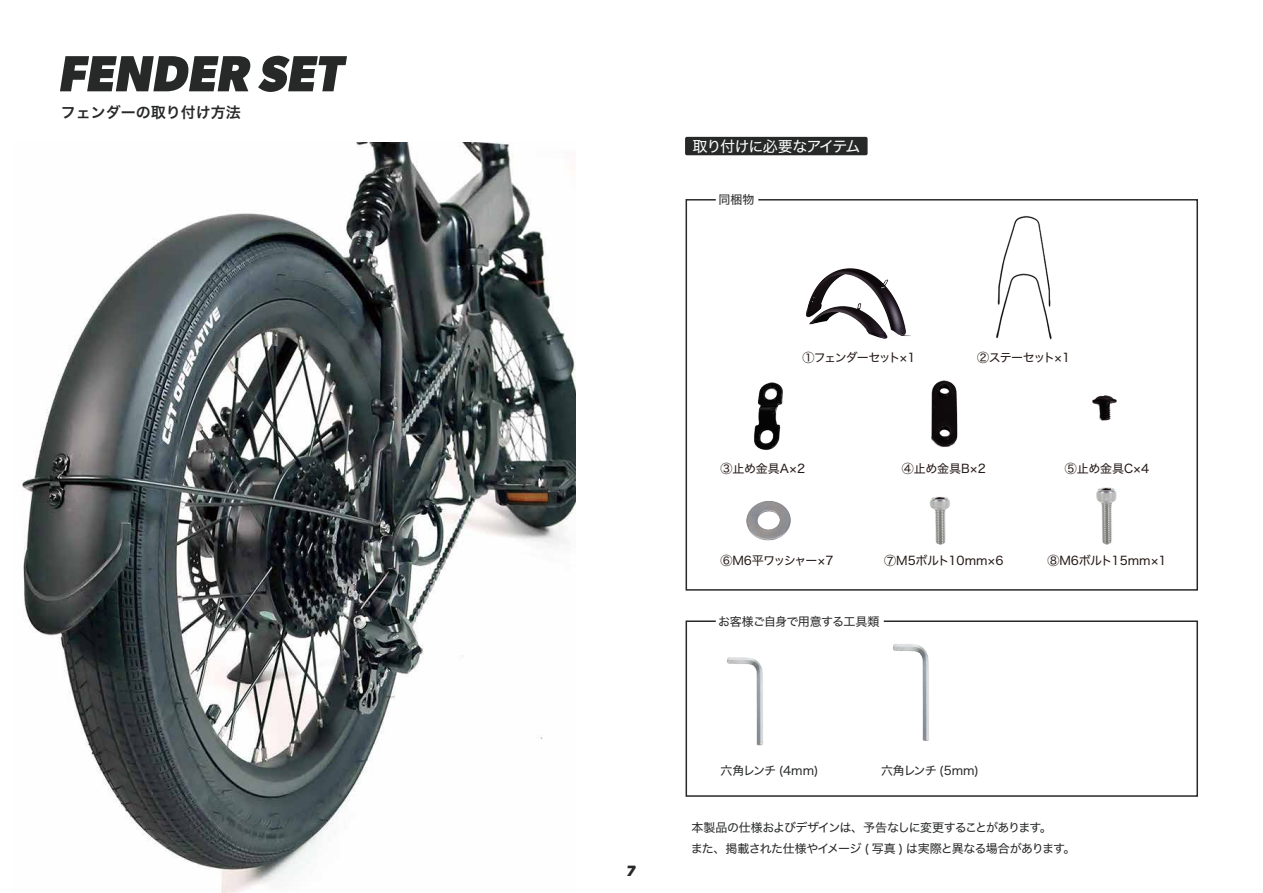
<style>
.page{position:relative;width:1263px;height:893px;background:#fff}
.page>*{position:absolute;margin:0;border:0;box-sizing:border-box;transform-origin:0 0}
.t1{font:italic 700 51px "Gibson";color:#272828}
.t2{font:15px "Hiragino Sans W6";color:#272828}
.t3{font:15px "Hiragino Sans W4";letter-spacing:-.075em;color:#fff}
.t4{font:italic 700 15px "Gibson";color:#272828}
.t5{font:12px/21px "Hiragino Sans W4";letter-spacing:-.055em;color:#272828}
.t6{font:12px "Hiragino Sans W4";letter-spacing:-.03em;color:#231815}
.t7{font:12px "Hiragino Sans W4";color:#231815}
.t8{font:12px "Hiragino Sans W4";letter-spacing:-.04em;color:#282828}
.t9{font:12px "Hiragino Sans W4";letter-spacing:-.105em;color:#231815}
.t10{font:12px "Hiragino Sans W4";letter-spacing:-.07em;color:#231815}
.t11{font:12px "Hiragino Sans W4";letter-spacing:-.06em;color:#231815}
</style>
<div class="page">
<img style="left:19px;top:142px;width:557px;height:751px">
<div style="left:685px;top:137px;width:182px;height:18px;background:#272828;border-radius:2px"></div>
<svg style="left:685px;top:199px;width:513px;height:392px"></svg>
<svg style="left:685px;top:620px;width:513px;height:177px"></svg>
<h1 class="t1" style="left:59px;top:43px;width:286px">FENDER SET</h1>
<p class="t2" style="left:61px;top:99px;width:182px">フェンダーの取り付け方法</p>
<p class="t3" style="left:693px;top:133px;width:169px">取り付けに必要なアイテム</p>
<p class="t8" style="left:718px;top:189px;width:37px">同梱物</p>
<p class="t4" style="left:626px;top:862px;width:11px">7</p>
<p class="t9" style="left:803px;top:347px;width:114px">①フェンダーセット×1</p>
<p class="t11" style="left:977px;top:347px;width:94px">②ステーセット×1</p>
<p class="t6" style="left:720px;top:458px;width:86px">③止め金具A×2</p>
<p class="t6" style="left:902px;top:458px;width:85px">④止め金具B×2</p>
<p class="t6" style="left:1065px;top:458px;width:86px">⑤止め金具C×4</p>
<p class="t10" style="left:720px;top:549px;width:115px">⑥M6平ワッシャー×7</p>
<p class="t7" style="left:884px;top:549px;width:121px">⑦M5ボルト10mm×6</p>
<p class="t7" style="left:1047px;top:549px;width:121px">⑧M6ボルト15mm×1</p>
<p class="t8" style="left:718px;top:610px;width:163px">お客様ご自身で用意する工具類</p>
<p class="t5" style="left:721px;top:759px;width:99px">六角レンチ (4mm)</p>
<p class="t5" style="left:881px;top:759px;width:99px">六角レンチ (5mm)</p>
<p class="t5" style="left:691px;top:816px;width:386px">本製品の仕様およびデザインは、予告なしに変更することがあります。<br>また、掲載された仕様やイメージ ( 写真 ) は実際と異なる場合があります。</p>
</div>
